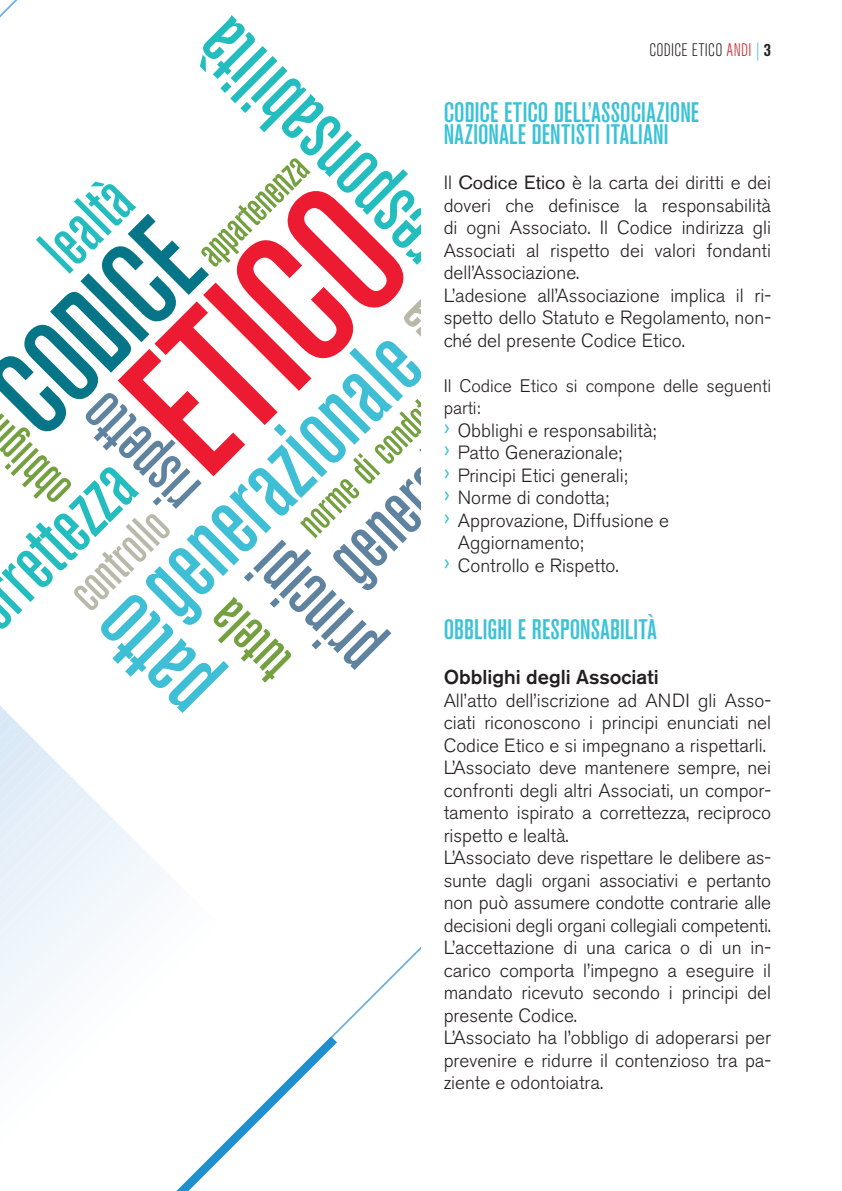
<style>
.page{position:relative;width:842px;height:1191px;background:#fff}
.page>*{position:absolute;margin:0;border:0;box-sizing:border-box;transform-origin:0 0}
.t1{font:500 condensed 28px/22.4px "Akzidenz Grotesk BE";letter-spacing:.01em;color:#3ac2d7}
.t2{font:500 20px "Akzidenz Grotesk BE";color:#231f20}
.t3{font:300 19px/22.4px "Akzidenz Grotesk BE";color:#231f20;text-align:justify}
.t4{font:300 18px/22.4px "Akzidenz Grotesk BE";color:#231f20}
.t5{font:300 condensed 18px "Akzidenz Grotesk BE";letter-spacing:.015em;color:#231f20}
.s1{color:#d1232a}
.s2{color:#3ac2d7}
.s3{font-weight:700}
.s4{font-weight:400}
.s5{font-size:26px;color:#3ac2d7}
</style>
<div class="page">
<svg style="left:4px;top:15px;width:417px;height:552px"></svg>
<svg style="left:0;top:0;width:125px;height:467px"></svg>
<svg style="left:0;top:567px;width:421px;height:469px"></svg>
<svg style="left:176px;top:1036px;width:161px;height:155px"></svg>
<p class="t5" style="left:649px;top:41px;width:123px">CODICE ETICO <span class="s1">ANDI</span> <span class="s2">|</span> <span class="s3">3</span></p>
<p class="t1" style="left:444px;top:101px;width:257px">CODICE ETICO DELL’ASSOCIAZIONE<br>NAZIONALE DENTISTI ITALIANI</p>
<p class="t3" style="left:444px;top:172px;width:329px">Il <span class="s4">Codice Etico</span> è la carta dei diritti e dei doveri che definisce la responsabilità di ogni Associato. Il Codice indirizza gli Associati al rispetto dei valori fondanti dell’Associazione.</p>
<p class="t3" style="left:444px;top:284px;width:329px">L’adesione all’Associazione implica il ri&shy;spetto dello Statuto e Regolamento, non&shy;ché del presente Codice Etico.</p>
<p class="t4" style="left:444px;top:375px;width:329px">Il Codice Etico si compone delle seguenti parti:</p>
<p class="t3" style="left:444px;top:419px;width:214px"><span class="s5">›</span> Obblighi e responsabilità;</p>
<p class="t3" style="left:444px;top:442px;width:180px"><span class="s5">›</span> Patto Generazionale;</p>
<p class="t3" style="left:444px;top:464px;width:185px"><span class="s5">›</span> Principi Etici generali;</p>
<p class="t3" style="left:444px;top:487px;width:167px"><span class="s5">›</span> Norme di condotta;</p>
<p class="t3" style="left:458px;top:509px;width:213px;text-indent:-14px"><span class="s5">›</span> Approvazione, Diffusione e<br>Aggiornamento;</p>
<p class="t3" style="left:444px;top:554px;width:176px"><span class="s5">›</span> Controllo e Rispetto.</p>
<p class="t1" style="left:444px;top:619px;width:215px">OBBLIGHI E RESPONSABILITÀ</p>
<p class="t2" style="left:444px;top:665px;width:216px">Obblighi degli Associati</p>
<p class="t3" style="left:444px;top:689px;width:329px">All’atto dell’iscrizione ad ANDI gli Asso&shy;ciati riconoscono i principi enunciati nel Codice Etico e si impegnano a rispettarli.</p>
<p class="t3" style="left:444px;top:757px;width:329px">L’Associato deve mantenere sempre, nei confronti degli altri Associati, un compor&shy;tamento ispirato a correttezza, reciproco rispetto e lealtà.</p>
<p class="t3" style="left:444px;top:847px;width:329px">L’Associato deve rispettare le delibere as&shy;sunte dagli organi associativi e pertanto non può assumere condotte contrarie alle decisioni degli organi collegiali competenti.</p>
<p class="t3" style="left:444px;top:936px;width:329px">L’accettazione di una carica o di un in&shy;carico comporta l’impegno a eseguire il mandato ricevuto secondo i principi del presente Codice.</p>
<p class="t3" style="left:444px;top:1026px;width:329px">L’Associato ha l’obbligo di adoperarsi per prevenire e ridurre il contenzioso tra pa&shy;ziente e odontoiatra.</p>
</div>
